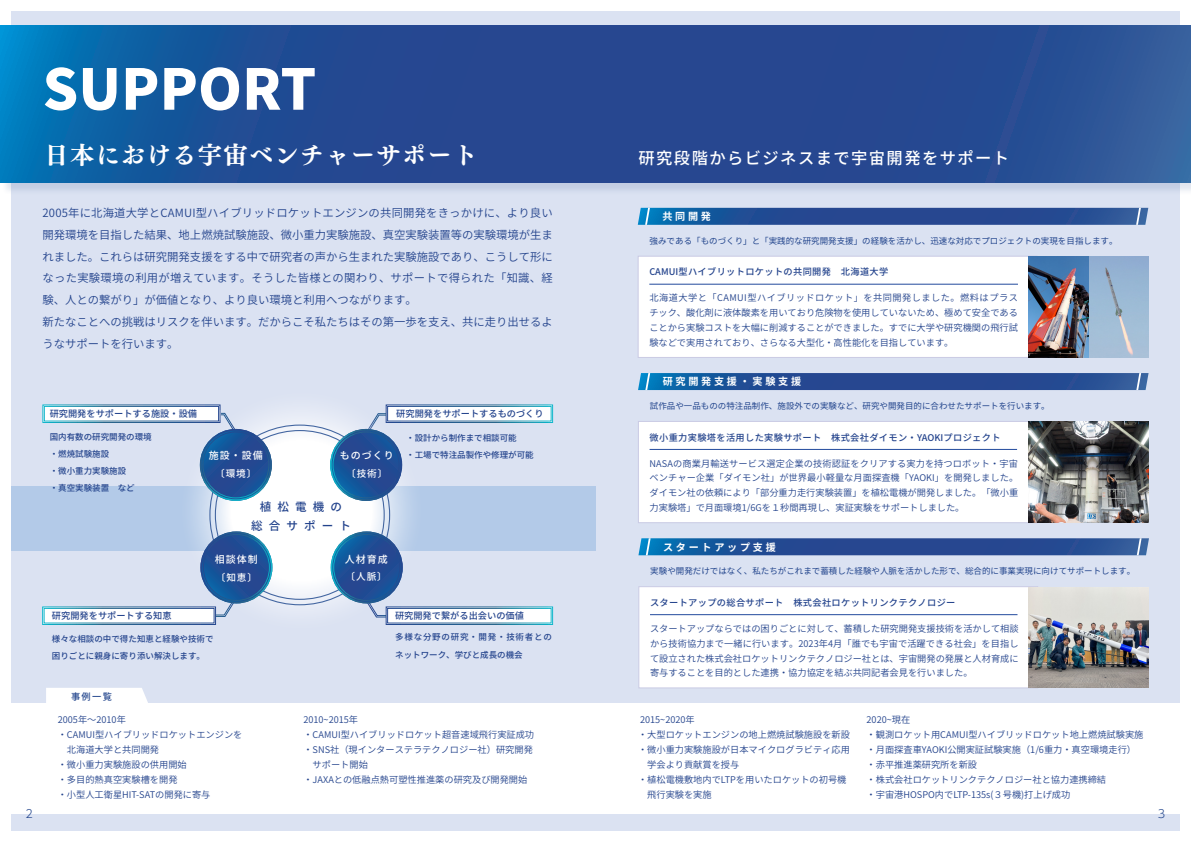
<style>
.page{position:relative;width:1191px;height:842px;background:#fff}
.page>*{position:absolute;margin:0;border:0;box-sizing:border-box;transform-origin:0 0}
.t1{font:800 56px "Source Han Sans JP";color:#fff}
.t2{font:24.1px "UD Mincho Pr 6 N B";letter-spacing:.06em;color:#fff}
.t3{font:500 16.3px "Source Han Sans JP";letter-spacing:.085em;color:#fff}
.t4{font:500 11.5px/18.5px "Source Han Sans JP";letter-spacing:.53em;color:#23438c;text-align:center}
.t5{font:11.3px/22px "Source Han Sans JP";color:#23438c}
.t6{font:300 11.3px "UD Shin Go Pr 6 N";color:#21448c}
.t7{font:700 10.1px "Source Han Sans JP";letter-spacing:.265em;color:#fff}
.t8{font:500 10px "Source Han Sans JP";letter-spacing:.1em;color:#fff}
.t9{font:500 9.6px "Source Han Sans JP";letter-spacing:.1em;color:#fff}
.t10{font:9.2px/14.9px "Source Han Sans JP";color:#23438c}
.t11{font:500 9.2px "Source Han Sans JP";letter-spacing:.035em;color:#23438c}
.t12{font:500 9.2px "Source Han Sans JP";color:#23438c}
.t13{font:500 9.2px "Source Han Sans JP";color:#21448c}
.t14{font:8.5px "Source Han Sans JP";color:#21448c}
.t15{font:500 8.5px/17px "Source Han Sans JP";color:#23438c}
.t16{font:500 8.5px/17.7px "Source Han Sans JP";letter-spacing:.045em;color:#23438c}
</style>
<div class="page">
<div style="left:11px;top:11px;width:1168px;height:820px;background:#dbe2f2"></div>
<div style="left:46px;top:688px;width:102px;height:15px;background:#fff"></div>
<div style="left:638px;top:256px;width:399px;height:102px;background:#fff;border:1px solid #cacbe4"></div>
<div style="left:2px;top:149px;width:1189px;height:46px;background:#244482;opacity:.75"></div>
<svg style="left:0;top:26px;width:1191px;height:157px;background:#224f96"></svg>
<div style="left:0;top:703px;width:1191px;height:111px;background:#fff"></div>
<hr style="left:649px;top:284px;width:369px;height:1px;background:#224a9d">
<img style="left:1028px;top:256px;width:120px;height:102px">
<svg style="left:638px;top:208px;width:510px;height:17px;background:#265298"></svg>
<div style="left:638px;top:421px;width:399px;height:102px;background:#fff;border:1px solid #cacbe4"></div>
<hr style="left:649px;top:449px;width:368px;height:1px;background:#224a9d">
<svg style="left:638px;top:373px;width:510px;height:17px;background:#255197"></svg>
<div style="left:638px;top:586px;width:399px;height:102px;background:#fff;border:1px solid #cacbe4"></div>
<hr style="left:650px;top:614px;width:367px;height:1px;background:#224a9d">
<svg style="left:638px;top:538px;width:511px;height:17px;background:#275499"></svg>
<img style="left:1028px;top:587px;width:120px;height:101px">
<div style="left:11px;top:487px;width:584px;height:64px;background:#b3cae8"></div>
<svg style="left:179px;top:389px;width:243px;height:243px"></svg>
<svg style="left:200px;top:531px;width:72px;height:72px;background:#1f5096"></svg>
<svg style="left:330px;top:429px;width:72px;height:72px;background:#1e5096"></svg>
<svg style="left:200px;top:429px;width:72px;height:72px;background:#1e5096"></svg>
<svg style="left:42px;top:404px;width:195px;height:29px"></svg>
<div style="left:44px;top:406px;width:175px;height:15px;border:1px solid #fff"></div>
<svg style="left:366px;top:404px;width:187px;height:29px"></svg>
<div style="left:387px;top:406px;width:164px;height:15px;border:1px solid #fff"></div>
<svg style="left:331px;top:531px;width:72px;height:72px;background:#1e5096"></svg>
<div style="left:200px;top:429px;width:72px;height:72px;border:2px solid #fff;border-radius:50%"></div>
<div style="left:203px;top:432px;width:66px;height:66px;border:1px solid #fff;border-radius:50%"></div>
<div style="left:330px;top:429px;width:72px;height:72px;border:2px solid #fff;border-radius:50%"></div>
<div style="left:333px;top:432px;width:66px;height:66px;border:1px solid #fff;border-radius:50%"></div>
<div style="left:331px;top:531px;width:72px;height:72px;border:2px solid #fff;border-radius:50%"></div>
<div style="left:333px;top:534px;width:67px;height:67px;border:1px solid #fff;border-radius:50%"></div>
<div style="left:200px;top:531px;width:72px;height:72px;border:2px solid #fff;border-radius:50%"></div>
<div style="left:203px;top:534px;width:67px;height:67px;border:1px solid #fff;border-radius:50%"></div>
<svg style="left:364px;top:597px;width:189px;height:28px"></svg>
<div style="left:387px;top:608px;width:164px;height:15px;border:1px solid #fff"></div>
<svg style="left:42px;top:597px;width:195px;height:28px"></svg>
<div style="left:44px;top:608px;width:170px;height:15px;border:1px solid #fff"></div>
<img style="left:1028px;top:422px;width:120px;height:101px">
<h1 class="t1" style="left:43px;top:58px;width:275px">SUPPORT</h1>
<h2 class="t2" style="left:45px;top:133px;width:434px">日本における宇宙ベンチャーサポート</h2>
<p class="t5" style="left:43px;top:202px;width:512px">2005年に北海道大学とCAMUI型ハイブリッドロケットエンジンの共同開発をきっかけに、より良い開発環境を目指した結果、地上燃焼試験施設、微小重力実験施設、真空実験装置等の実験環境が生まれました。これらは研究開発支援をする中で研究者の声から生まれた実験施設であり、こうして形になった実験環境の利用が増えています。そうした皆様との関わり、サポートで得られた「知識、経験、人との繋がり」が価値となり、より良い環境と利用へつながります。<br>新たなことへの挑戦はリスクを伴います。だからこそ私たちはその第一歩を支え、共に走り出せるようなサポートを行います。</p>
<p class="t12" style="left:50px;top:408px;width:149px">研究開発をサポートする施設・設備</p>
<p class="t12" style="left:396px;top:409px;width:149px">研究開発をサポートするものづくり</p>
<p class="t15" style="left:50px;top:429px;width:104px">国内有数の研究開発の環境・燃焼試験施設　<br>・微小重力実験施設<br>・真空実験装置　など</p>
<p class="t15" style="left:406px;top:429px;width:112px">・設計から制作まで相談可能</p>
<p class="t8" style="left:209px;top:450px;width:56px">施設・設備</p>
<p class="t15" style="left:406px;top:446px;width:129px">・工場で特注品製作や修理が可能</p>
<p class="t9" style="left:215px;top:468px;width:43px">〔環境〕</p>
<p class="t4" style="left:251px;top:498px;width:101px">植松電機の<br>総合サポート</p>
<p class="t8" style="left:340px;top:450px;width:56px">ものづくり</p>
<p class="t9" style="left:346px;top:468px;width:43px">〔技術〕</p>
<p class="t8" style="left:215px;top:554px;width:45px">相談体制</p>
<p class="t9" style="left:216px;top:572px;width:43px">〔知恵〕</p>
<p class="t8" style="left:345px;top:553px;width:45px">人材育成</p>
<p class="t9" style="left:345px;top:571px;width:43px">〔人脈〕</p>
<p class="t12" style="left:52px;top:611px;width:121px">研究開発をサポートする知恵</p>
<p class="t12" style="left:395px;top:611px;width:130px">研究開発で繋がる出会いの価値</p>
<p class="t15" style="left:52px;top:631px;width:163px">様々な相談の中で得た知恵と経験や技術で困りごとに親身に寄り添い解決します。</p>
<p class="t13" style="left:71px;top:691px;width:43px">事例一覧</p>
<p class="t16" style="left:395px;top:629px;width:158px">多様な分野の研究・開発・技術者とのネットワーク、学びと成長の機会</p>
<h3 class="t3" style="left:638px;top:149px;width:372px">研究段階からビジネスまで宇宙開発をサポート</h3>
<p class="t7" style="left:662px;top:211px;width:50px">共同開発</p>
<p class="t14" style="left:649px;top:236px;width:469px">強みである「ものづくり」と「実践的な研究開発支援」の経験を活かし、迅速な対応でプロジェクトの実現を目指します。</p>
<p class="t11" style="left:649px;top:267px;width:240px">CAMUI型ハイブリットロケットの共同開発　北海道大学</p>
<p class="t10" style="left:649px;top:291px;width:370px;text-align:justify">北海道大学と「CAMUI型ハイブリッドロケット」を共同開発しました。燃料はプラスチック、酸化剤に液体酸素を用いており危険物を使用していないため、極めて安全であることから実験コストを大幅に削減することができました。すでに大学や研究機関の飛行試験などで実用されており、さらなる大型化・高性能化を目指しています。</p>
<p class="t7" style="left:662px;top:376px;width:140px">研究開発支援・実験支援</p>
<p class="t14" style="left:650px;top:401px;width:401px">試作品や一品ものの特注品制作、施設外での実験など、研究や開発目的に合わせたサポートを行います。</p>
<p class="t11" style="left:649px;top:432px;width:352px">微小重力実験塔を活用した実験サポート　株式会社ダイモン・YAOKIプロジェクト</p>
<p class="t10" style="left:649px;top:456px;width:370px;text-align:justify">NASAの商業月輸送サービス選定企業の技術認証をクリアする実力を持つロボット・宇宙ベンチャー企業「ダイモン社」が世界最小軽量な月面探査機「YAOKI」を開発しました。ダイモン社の依頼により「部分重力走行実験装置」を植松電機が開発しました。「微小重力実験塔」で月面環境1/6Gを１秒間再現し、実証実験をサポートしました。</p>
<p class="t7" style="left:663px;top:541px;width:114px">スタートアップ支援</p>
<p class="t14" style="left:650px;top:566px;width:486px">実験や開発だけではなく、私たちがこれまで蓄積した経験や人脈を活かした形で、総合的に事業実現に向けてサポートします。</p>
<p class="t11" style="left:650px;top:597px;width:307px">スタートアップの総合サポート　株式会社ロケットリンクテクノロジー</p>
<p class="t10" style="left:650px;top:621px;width:370px;text-align:justify">スタートアップならではの困りごとに対して、蓄積した研究開発支援技術を活かして相談から技術協力まで一緒に行います。2023年4月「誰でも宇宙で活躍できる社会」を目指して設立された株式会社ロケットリンクテクノロジー社とは、宇宙開発の発展と人材育成に寄与することを目的とした連携・協力協定を結ぶ共同記者会見を行いました。</p>
<p class="t10" style="left:58px;top:713px;width:186px">2005年～2010年<br>・CAMUI型ハイブリッドロケットエンジンを　北海道大学と共同開発<br>・微小重力実験施設の供用開始<br>・多目的熱真空実験槽を開発<br>・小型人工衛星HIT-SATの開発に寄与</p>
<p class="t10" style="left:303px;top:713px;width:232px">2010~2015年<br>・CAMUI型ハイブリッドロケット超音速域飛行実証成功・SNS社（現インターステラテクノロジー社）研究開発　サポート開始<br>・JAXAとの低融点熱可塑性推進薬の研究及び開発開始</p>
<p class="t10" style="left:638px;top:713px;width:213px">2015~2020年<br>・大型ロケットエンジンの地上燃焼試験施設を新設・微小重力実験施設が日本マイクログラビティ応用　学会より貢献賞を授与<br>・植松電機敷地内でLTPを用いたロケットの初号機　飛行実験を実施</p>
<p class="t10" style="left:866px;top:712px;width:278px">2020~現在<br>・観測ロケット用CAMUI型ハイブリッドロケット地上燃焼試験実施・月面探査車YAOKI公開実証試験実施（1/6重力・真空環境走行）・赤平推進薬研究所を新設<br>・株式会社ロケットリンクテクノロジー社と協力連携締結<br>・宇宙港HOSPO内でLTP-135s(３号機)打上げ成功</p>
<p class="t6" style="left:26px;top:804px;width:9px">2</p>
<p class="t6" style="left:1158px;top:804px;width:9px">3</p>
</div>
